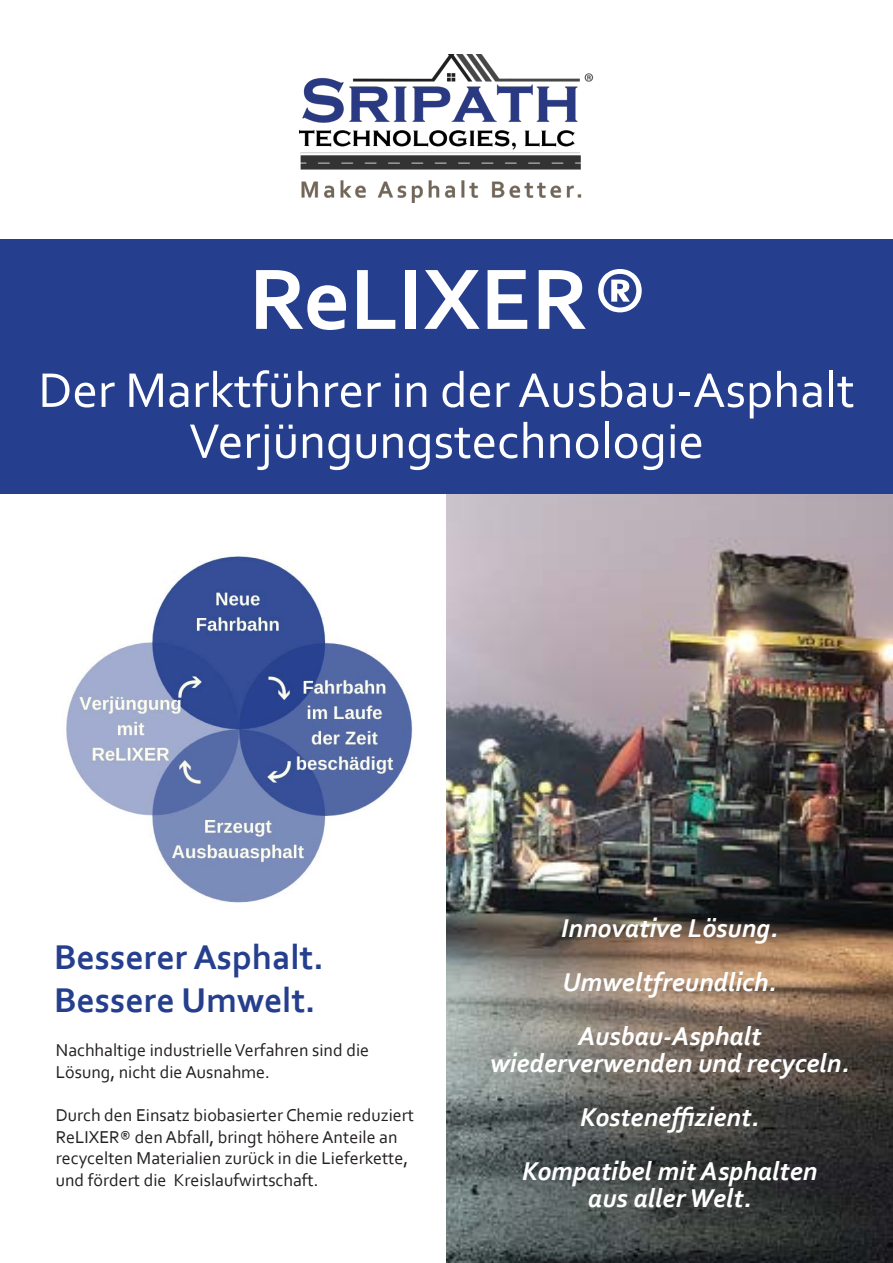
<style>
.page{position:relative;width:893px;height:1263px;background:#fff}
.page>*{position:absolute;margin:0;border:0;box-sizing:border-box;transform-origin:0 0}
.t1{font:700 90px "Corbel";color:#fff}
.t2{font:51px/51px "Corbel";color:#fff;text-align:center}
.t3{font:700 36px/43.2px "Corbel";color:#253f8e}
.t4{font:italic 700 27px "Corbel";color:#fff}
.t5{font:18px/21.6px "Corbel";color:#231f20}
.s1{font-style:italic}
</style>
<div class="page">
<img style="left:446px;top:493px;width:447px;height:770px">
<img style="left:300px;top:54px;width:293px;height:149px">
<div style="left:0;top:239px;width:893px;height:254px;background:#253f8e"></div>
<img style="left:66px;top:556px;width:347px;height:347px">
<p class="t1" style="left:249px;top:243px;width:396px">ReLIXER<span class="s1">®</span></p>
<p class="t2" style="left:38px;top:363px;width:818px">Der Marktführer in der Ausbau-Asphalt<br>Verjüngungstechnologie</p>
<p class="t3" style="left:54px;top:934px;width:271px">Besserer Asphalt.<br>Bessere Umwelt.</p>
<p class="t5" style="left:56px;top:1039px;width:315px">Nachhaltige industrielle Verfahren sind die<br>Lösung, nicht die Ausnahme.</p>
<p class="t5" style="left:56px;top:1104px;width:360px">Durch den Einsatz biobasierter Chemie reduziert ReLIXER® den Abfall, bringt höhere Anteile an recycelten Materialien zurück in die Lieferkette, und fördert die Kreislaufwirtschaft.</p>
<p class="t4" style="left:561px;top:911px;width:219px">Innovative Lösung.</p>
<p class="t4" style="left:563px;top:965px;width:215px">Umweltfreundlich.</p>
<p class="t4" style="left:578px;top:1019px;width:185px">Ausbau-Asphalt</p>
<p class="t4" style="left:490px;top:1046px;width:361px">wiederverwenden und recyceln.</p>
<p class="t4" style="left:580px;top:1100px;width:181px">Kosteneffizient.</p>
<p class="t4" style="left:522px;top:1154px;width:297px">Kompatibel mit Asphalten</p>
<p class="t4" style="left:588px;top:1181px;width:165px">aus aller Welt.</p>
</div>
